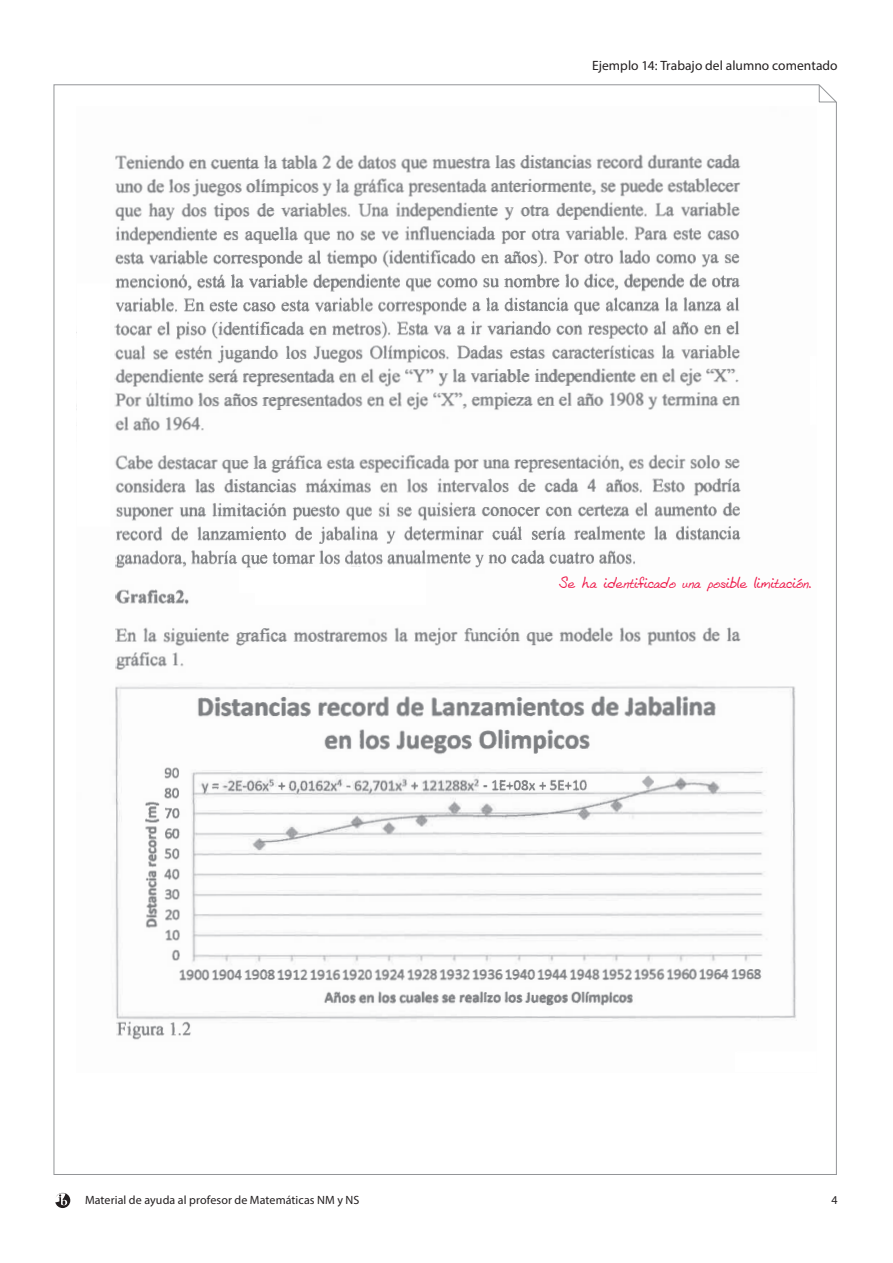
<style>
.page{position:relative;width:893px;height:1263px;background:#fff}
.page>*{position:absolute;margin:0;border:0;box-sizing:border-box;transform-origin:0 0}
.Annotation{font:16.5px "Beth Hand";letter-spacing:-.005em;color:#ed1748}
.t1{font:13.5px "Myriad Pro";letter-spacing:.005em;color:#231f20}
.t2{font:12px "Myriad Pro";letter-spacing:.01em;color:#231f20}
</style>
<div class="page">
<svg style="left:816px;top:84px;width:21px;height:21px"></svg>
<svg style="left:55px;top:1192px;width:15px;height:16px"></svg>
<img style="left:114px;top:154px;width:683px;height:886px">
<div style="left:255px;top:567px;width:170px;height:37px;background:#fff"></div>
<div style="left:240px;top:570px;width:18px;height:22px;background:#fff"></div>
<p class="t1" style="left:592px;top:58px;width:247px">Ejemplo 14: Trabajo del alumno comentado</p>
<p class="Annotation" style="left:559px;top:575px;width:253px">Se ha identificado una posible limitación.</p>
<p class="t2" style="left:85px;top:1192px;width:276px">Material de ayuda al profesor de Matemáticas NM y NS</p>
<p class="t2" style="left:831px;top:1192px;width:8px">4</p>
</div>
